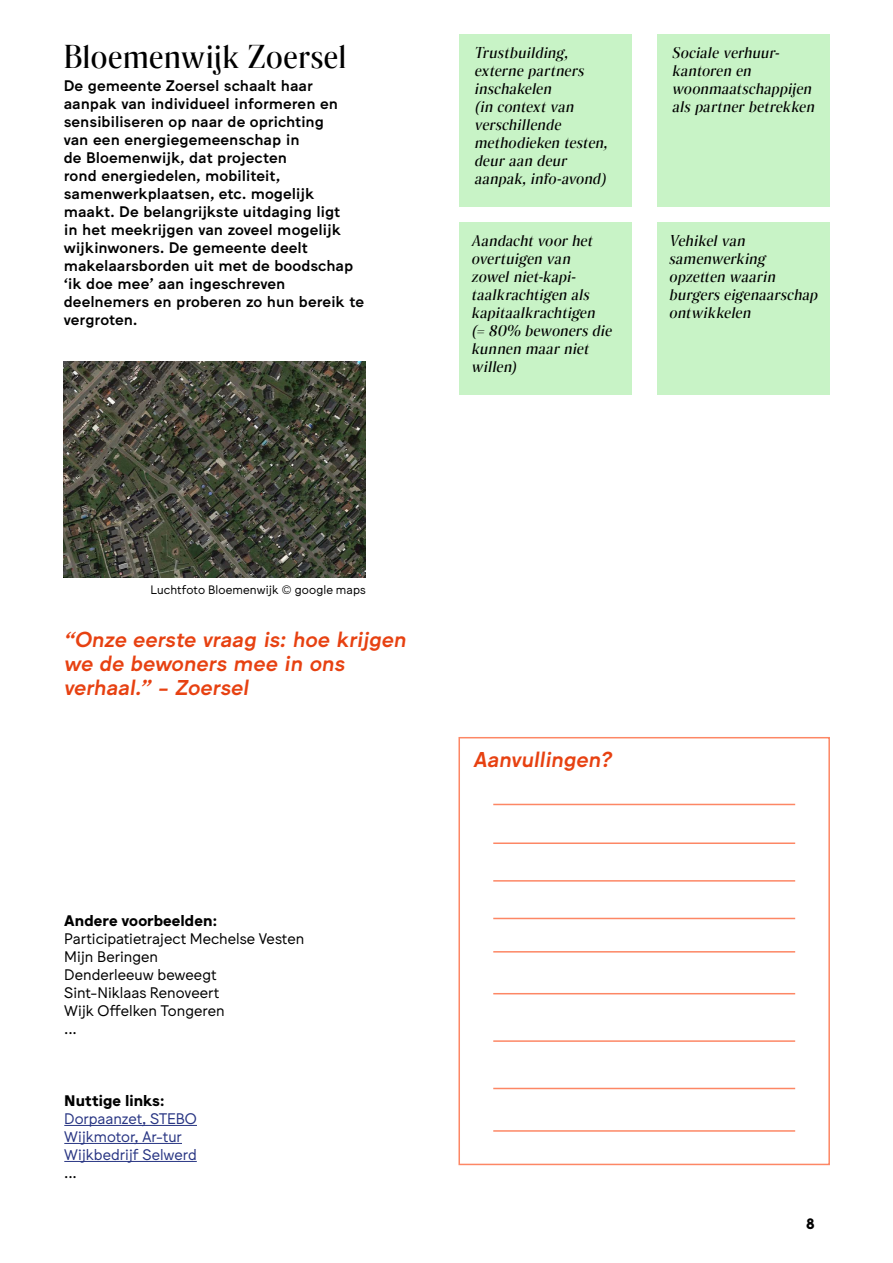
<style>
.page{position:relative;width:893px;height:1263px;background:#fff}
.page>*{position:absolute;margin:0;border:0;box-sizing:border-box;transform-origin:0 0}
.SMALL_SMALL_TITLE{font:500 31.5px "Rando Display";letter-spacing:-.01em;color:#000}
.Quote_small{font:500 21px/24px "Jungka";color:#e74111}
.Body_text_voorbeeld{font:500 15px/18px "Jungka";letter-spacing:-.005em;color:#000}
.Post-it{font:italic 500 15px/18px "Rando Display";color:#000}
.Body_text{font:15px "Jungka";color:#000}
.Body_text-2{font:15px "Jungka";color:#283583}
.Body_text-3{font:700 15px "Jungka";letter-spacing:.005em;color:#000}
.Body_text-4{font:12px "Jungka";letter-spacing:.01em;color:#000}
</style>
<div class="page">
<hr style="left:64px;top:1125px;width:133px;height:1px;background:#283583">
<hr style="left:64px;top:1143px;width:118px;height:1px;background:#283583">
<hr style="left:64px;top:1161px;width:133px;height:1px;background:#283583">
<div style="left:657px;top:34px;width:172px;height:172px;background:#c8f3c6"></div>
<div style="left:459px;top:34px;width:172px;height:172px;background:#c8f3c6"></div>
<div style="left:459px;top:222px;width:172px;height:172px;background:#c8f3c6"></div>
<div style="left:657px;top:222px;width:172px;height:172px;background:#c8f3c6"></div>
<div style="left:458px;top:737px;width:372px;height:428px;border:2px solid #fd8765"></div>
<hr style="left:493px;top:804px;width:302px;height:1px;background:#fd8765">
<hr style="left:493px;top:842px;width:302px;height:2px;background:#fd8765">
<hr style="left:493px;top:880px;width:302px;height:2px;background:#fd8765">
<hr style="left:493px;top:918px;width:302px;height:1px;background:#fd8765">
<hr style="left:493px;top:951px;width:302px;height:1px;background:#fd8765">
<hr style="left:493px;top:993px;width:302px;height:1px;background:#fd8765">
<hr style="left:493px;top:1040px;width:302px;height:2px;background:#fd8765">
<hr style="left:493px;top:1088px;width:302px;height:1px;background:#fd8765">
<hr style="left:493px;top:1130px;width:302px;height:2px;background:#fd8765">
<img style="left:64px;top:362px;width:302px;height:216px">
<p class="SMALL_SMALL_TITLE" style="left:64px;top:34px;width:285px">Bloemenwijk Zoersel</p>
<p class="Body_text_voorbeeld" style="left:64px;top:76px;width:302px">De gemeente Zoersel schaalt haar aanpak van individueel informeren en sensibiliseren op naar de oprichting<br>van een energiegemeenschap in<br>de Bloemenwijk, dat projecten<br>rond energiedelen, mobiliteit, samenwerkplaatsen, etc. mogelijk maakt. De belangrijkste uitdaging ligt<br>in het meekrijgen van zoveel mogelijk wijkinwoners. De gemeente deelt makelaarsborden uit met de boodschap ‘ik doe mee’ aan ingeschreven deelnemers en proberen zo hun bereik te vergroten.</p>
<p class="Post-it" style="left:474px;top:44px;width:138px">Trustbuilding, externe partners inschakelen<br>(in contextvan verschillende methodieken testen, deuraan deur aanpak,info-avond)</p>
<p class="Post-it" style="left:672px;top:44px;width:148px">Sociale verhuur&shy;kantoren en woonmaatschappijen alspartnerbetrekken</p>
<p class="Post-it" style="left:471px;top:231px;width:146px">Aandachtvoorhet overtuigen van zowelniet-kapi&shy;taalkrachtigen als kapitaalkrachtigen (= 80% bewonersdie kunnen maarniet willen)</p>
<p class="Post-it" style="left:669px;top:231px;width:154px">Vehikelvan samenwerking opzetten waarin burgerseigenaarschap ontwikkelen</p>
<p class="Body_text-4" style="left:150px;top:582px;width:217px">Luchtfoto Bloemenwijk © google maps</p>
<p class="Quote_small" style="left:64px;top:628px;width:348px">“Onze eerste vraag is: hoe krijgen we de bewoners mee in ons verhaal.” - Zoersel</p>
<p class="Body_text-3" style="left:64px;top:912px;width:155px">Andere voorbeelden:</p>
<p class="Body_text" style="left:64px;top:930px;width:242px">Participatietraject Mechelse Vesten</p>
<p class="Body_text" style="left:64px;top:948px;width:95px">Mijn Beringen</p>
<p class="Body_text" style="left:64px;top:966px;width:154px">Denderleeuw beweegt</p>
<p class="Body_text" style="left:64px;top:984px;width:157px">Sint-Niklaas Renoveert</p>
<p class="Body_text" style="left:64px;top:1002px;width:162px">Wijk Offelken Tongeren</p>
<p class="Body_text" style="left:64px;top:1020px;width:14px">...</p>
<p class="Body_text-3" style="left:64px;top:1092px;width:102px">Nuttige links:</p>
<p class="Body_text-2" style="left:64px;top:1110px;width:134px">Dorpaanzet, STEBO</p>
<p class="Body_text-2" style="left:64px;top:1128px;width:119px">Wijkmotor, Ar-tur</p>
<p class="Body_text-2" style="left:64px;top:1146px;width:134px">Wijkbedrijf Selwerd</p>
<p class="Body_text" style="left:64px;top:1164px;width:14px">...</p>
<p class="Quote_small" style="left:473px;top:748px;width:145px">Aanvullingen?</p>
<p class="Body_text-3" style="left:806px;top:1215px;width:10px">8</p>
</div>
